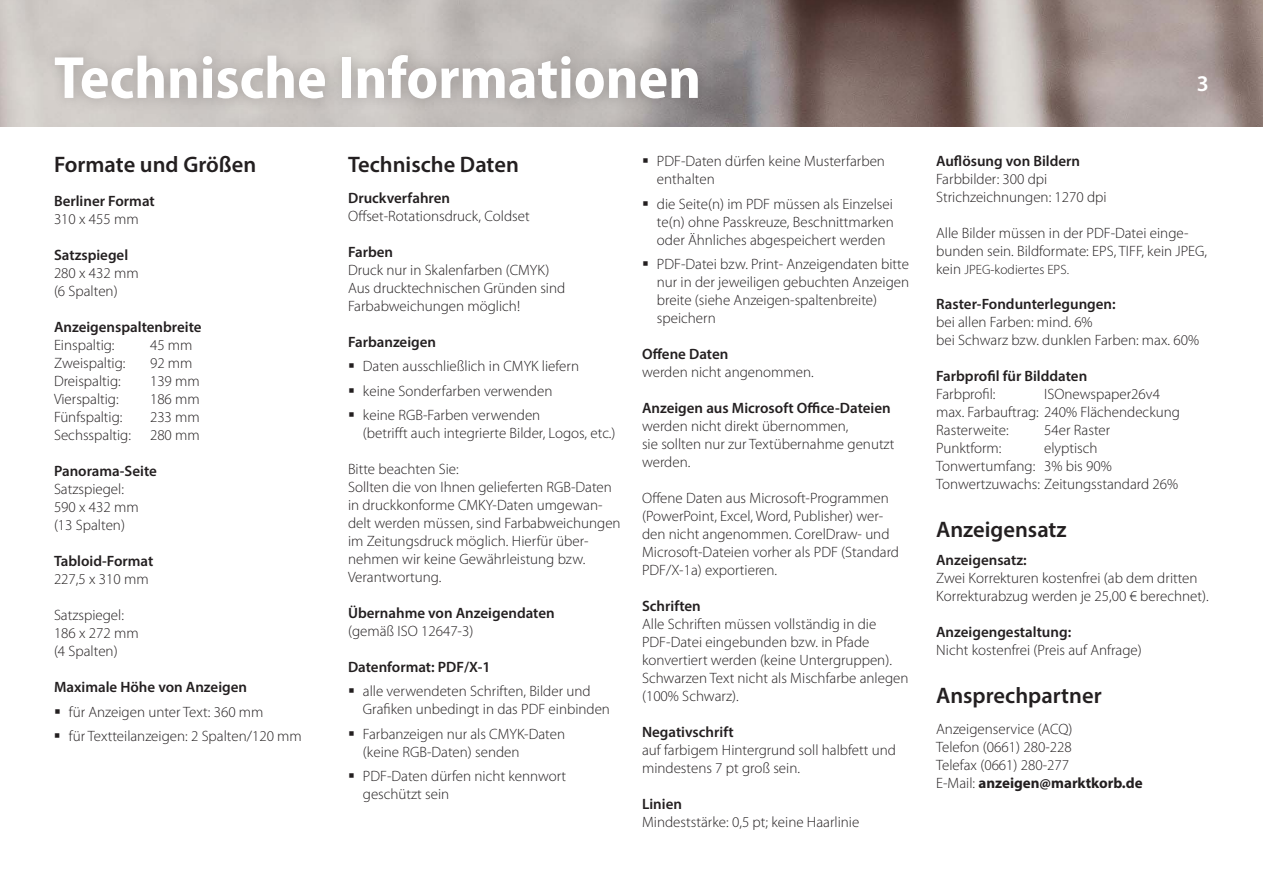
<style>
.page{position:relative;width:1263px;height:893px;background:#fff}
.page>*{position:absolute;margin:0;border:0;box-sizing:border-box;transform-origin:0 0}
.t1{font:700 semi-condensed 60px "Myriad Pro";color:#fff}
.t2{font:600 22.5px "Myriad Pro";color:#231f20}
.t3{font:600 22.5px "Myriad Pro";color:#fff}
.t4{font:300 15px/18px "Myriad Pro";color:#231f20}
.t5{font:600 15px "Myriad Pro";color:#231f20}
.t6{font:300 13.5px "Myriad Pro";color:#231f20}
.s1{font-size:15px}
.s2{font-weight:700}
</style>
<div class="page">
<img style="left:0;top:0;width:1262px;height:127px">
<div style="left:43px;top:43px;width:670px;height:71px;background:#231f20;opacity:.25"></div>
<h1 class="t1" style="left:54px;top:44px;width:648px">Technische Informationen</h1>
<h2 class="t2" style="left:54px;top:150px;width:204px">Formate und Größen</h2>
<p class="t5" style="left:54px;top:192px;width:102px">Berliner Format</p>
<p class="t4" style="left:54px;top:211px;width:86px">310 x 455 mm</p>
<p class="t5" style="left:54px;top:246px;width:76px">Satzspiegel</p>
<p class="t4" style="left:54px;top:265px;width:86px">280 x 432 mm (6 Spalten)</p>
<p class="t5" style="left:54px;top:318px;width:149px">Anzeigenspaltenbreite</p>
<p class="t4" style="left:54px;top:337px;width:62px">Einspaltig:</p>
<p class="t4" style="left:150px;top:337px;width:44px">45 mm</p>
<p class="t4" style="left:54px;top:355px;width:73px">Zweispaltig:</p>
<p class="t4" style="left:150px;top:355px;width:44px">92 mm</p>
<p class="t4" style="left:54px;top:373px;width:68px">Dreispaltig:</p>
<p class="t4" style="left:150px;top:373px;width:51px">139 mm</p>
<p class="t4" style="left:54px;top:391px;width:66px">Vierspaltig:</p>
<p class="t4" style="left:150px;top:391px;width:51px">186 mm</p>
<p class="t4" style="left:54px;top:409px;width:70px">Fünfspaltig:</p>
<p class="t4" style="left:150px;top:409px;width:51px">233 mm</p>
<p class="t4" style="left:54px;top:427px;width:79px">Sechsspaltig:</p>
<p class="t4" style="left:150px;top:427px;width:51px">280 mm</p>
<p class="t5" style="left:54px;top:462px;width:104px">Panorama-Seite</p>
<p class="t4" style="left:54px;top:481px;width:86px">Satzspiegel:<br>590 x 432 mm (13 Spalten)</p>
<p class="t5" style="left:54px;top:552px;width:101px">Tabloid-Format</p>
<p class="t4" style="left:54px;top:571px;width:96px">227,5 x 310 mm</p>
<p class="t4" style="left:54px;top:607px;width:86px">Satzspiegel:<br>186 x 272 mm (4 Spalten)</p>
<p class="t5" style="left:54px;top:678px;width:195px">Maximale Höhe von Anzeigen</p>
<p class="t4" style="left:69px;top:700px;width:234px;line-height:24.3px">für Anzeigen unter Text: 360 mm<br>für Textteilanzeigen: 2 Spalten/120 mm</p>
<h2 class="t2" style="left:348px;top:150px;width:172px">Technische Daten</h2>
<p class="t5" style="left:348px;top:188px;width:104px">Druckverfahren</p>
<p class="t4" style="left:348px;top:207px;width:183px">Offset-Rotationsdruck, Coldset</p>
<p class="t5" style="left:348px;top:242px;width:47px">Farben</p>
<p class="t4" style="left:348px;top:261px;width:219px">Druck nur in Skalenfarben (CMYK)<br>Aus drucktechnischen Gründen sind<br>Farbabweichungen möglich!</p>
<p class="t5" style="left:348px;top:332px;width:90px">Farbanzeigen</p>
<p class="t4" style="left:363px;top:354px;width:218px;line-height:24.3px">Daten ausschließlich in CMYK liefern keine Sonderfarben verwenden keine RGB-Farben verwenden</p>
<p class="t4" style="left:363px;top:424px;width:254px">(betrifft auch integrierte Bilder, Logos, etc.)</p>
<p class="t4" style="left:348px;top:460px;width:274px">Bitte beachten Sie:<br>Sollten die von Ihnen gelieferten RGB-Daten in druckkonforme CMKY-Daten umgewan&shy;delt werden müssen, sind Farbabweichungen im Zeitungsdruck möglich. Hierfür über&shy;nehmen wir keine Gewährleistung bzw.<br>Verantwortung.</p>
<p class="t5" style="left:348px;top:603px;width:208px">Übernahme von Anzeigendaten</p>
<p class="t4" style="left:348px;top:622px;width:127px">(gemäß ISO 12647-3)</p>
<p class="t5" style="left:348px;top:657px;width:144px">Datenformat: PDF/X-1</p>
<p class="t4" style="left:363px;top:683px;width:249px">alle verwendeten Schriften, Bilder und<br>Grafiken unbedingt in das PDF einbinden</p>
<p class="t4" style="left:363px;top:725px;width:204px">Farbanzeigen nur als CMYK-Daten (keine RGB-Daten) senden</p>
<p class="t4" style="left:363px;top:767px;width:222px">PDF-Daten dürfen nicht kennwort&shy;geschützt sein</p>
<p class="t4" style="left:657px;top:153px;width:230px">PDF-Daten dürfen keine Musterfarben enthalten</p>
<p class="t4" style="left:657px;top:195px;width:238px;text-align:justify">die Seite(n) im PDF müssen als Einzelsei te(n) ohne Passkreuze, Beschnittmarken oder Ähnliches abgespeichert werden</p>
<p class="t4" style="left:657px;top:255px;width:254px">PDF-Datei bzw. Print- Anzeigendaten bitte nur in der jeweiligen gebuchten Anzeigen breite (siehe Anzeigen-spaltenbreite) speichern</p>
<p class="t5" style="left:642px;top:345px;width:88px">Offene Daten</p>
<p class="t4" style="left:642px;top:363px;width:173px">werden nicht angenommen.</p>
<p class="t5" style="left:642px;top:399px;width:250px">Anzeigen aus Microsoft Office-Dateien</p>
<p class="t4" style="left:642px;top:417px;width:254px">werden nicht direkt übernommen,<br>sie sollten nur zur Textübernahme genutzt werden.</p>
<p class="t4" style="left:642px;top:489px;width:259px">Offene Daten aus Microsoft-Programmen (PowerPoint, Excel, Word, Publisher) wer&shy;den nicht angenommen. CorelDraw- und Microsoft-Dateien vorher als PDF (Standard PDF/X-1a) exportieren.</p>
<p class="t5" style="left:642px;top:597px;width:60px">Schriften</p>
<p class="t4" style="left:642px;top:615px;width:268px">Alle Schriften müssen vollständig in die PDF-Datei eingebunden bzw. in Pfade konvertiert werden (keine Untergruppen).<br>Schwarzen Text nicht als Mischfarbe anlegen (100% Schwarz).</p>
<p class="t5" style="left:642px;top:723px;width:93px">Negativschrift</p>
<p class="t4" style="left:642px;top:741px;width:255px">auf farbigem Hintergrund soll halbfett und mindestens 7 pt groß sein.</p>
<p class="t5" style="left:642px;top:795px;width:41px">Linien</p>
<p class="t4" style="left:642px;top:813px;width:219px">Mindeststärke: 0,5 pt; keine Haarlinie</p>
<h2 class="t3" style="left:1197px;top:69px;width:14px">3</h2>
<p class="t5" style="left:936px;top:152px;width:146px">Auflösung von Bildern</p>
<p class="t4" style="left:936px;top:171px;width:172px">Farbbilder: 300 dpi<br>Strichzeichnungen: 1270 dpi</p>
<p class="t4" style="left:936px;top:225px;width:273px">Alle Bilder müssen in der PDF-Datei einge&shy;bunden sein. Bildformate: EPS, TIFF, kein JPEG,</p>
<p class="t6" style="left:936px;top:263px;width:134px"><span class="s1">kein</span> JPEG-kodiertes EPS.</p>
<p class="t5" style="left:936px;top:294px;width:181px">Raster-Fondunterlegungen:</p>
<p class="t4" style="left:936px;top:313px;width:264px">bei allen Farben: mind. 6%<br>bei Schwarz bzw. dunklen Farben: max. 60%</p>
<p class="t5" style="left:936px;top:366px;width:153px">Farbprofil für Bilddaten</p>
<p class="t4" style="left:936px;top:385px;width:61px">Farbprofil:</p>
<p class="t4" style="left:936px;top:385px;width:245px;text-indent:108px">ISOnewspaper26v4 max. Farbauftrag: 240% Flächendeckung<br>Rasterweite:</p>
<p class="t4" style="left:1044px;top:421px;width:68px">54er Raster</p>
<p class="t4" style="left:936px;top:439px;width:67px">Punktform:</p>
<p class="t4" style="left:936px;top:439px;width:244px;text-indent:108px">elyptisch<br>Tonwertumfang: 3% bis 90%<br>Tonwertzuwachs: Zeitungsstandard 26%</p>
<h2 class="t2" style="left:936px;top:515px;width:132px">Anzeigensatz</h2>
<p class="t5" style="left:936px;top:550px;width:92px">Anzeigensatz:</p>
<p class="t4" style="left:936px;top:569px;width:274px">Zwei Korrekturen kostenfrei (ab dem dritten<br>Korrekturabzug werden je 25,00 € berechnet).</p>
<p class="t5" style="left:936px;top:622px;width:137px">Anzeigengestaltung:</p>
<p class="t4" style="left:936px;top:641px;width:207px">Nicht kostenfrei (Preis auf Anfrage)</p>
<h2 class="t2" style="left:936px;top:681px;width:167px">Ansprechpartner</h2>
<p class="t4" style="left:936px;top:720px;width:208px">Anzeigenservice (ACQ)<br>Telefon (0661) 280-228<br>Telefax (0661) 280-277<br>E-Mail: <span class="s2">anzeigen@marktkorb.de</span></p>
</div>
